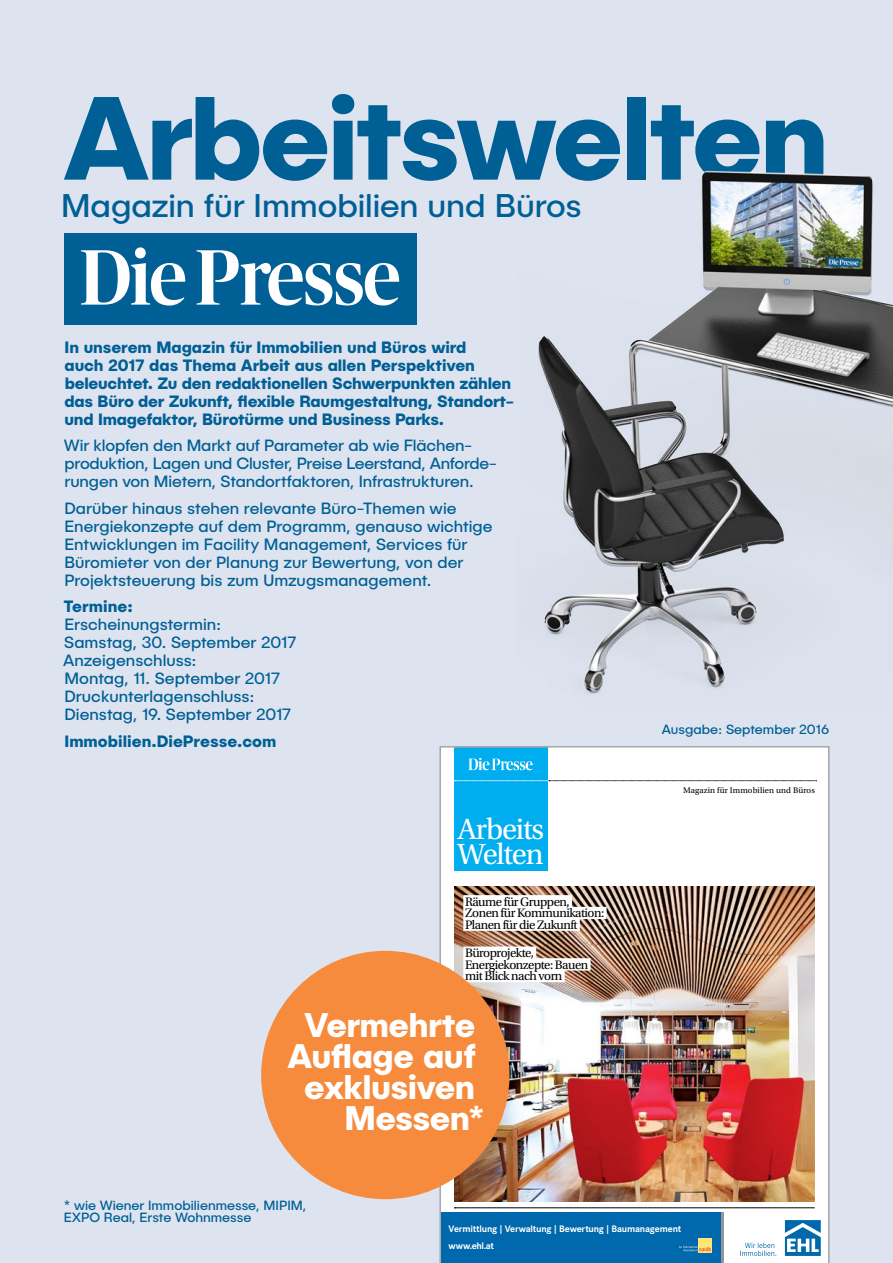
<style>
.page{position:relative;width:893px;height:1263px;background:#dee4ef}
.page>*{position:absolute;margin:0;border:0;box-sizing:border-box;transform-origin:0 0}
.t1{font:700 118.5px "Publica Sans";letter-spacing:-.035em;color:#005f95}
.t2{font:700 34.35px/31px "Publica Sans";letter-spacing:-.02em;color:#fff;text-align:right}
.t3{font:33.15px "Publica Sans";letter-spacing:-.005em;color:#005f95}
.t4{font:30.75px/25.2px "Utopia Std";letter-spacing:-.04em;color:#fff}
.t5{font:16.5px/18px "Publica Sans";color:#005f95}
.t6{font:700 16.5px/18px "Publica Sans";letter-spacing:-.01em;color:#005f95}
.t7{font:13.5px/12px "Publica Sans";color:#005f95}
.t8{font:12.9px/11.7px "Utopia Std";letter-spacing:-.04em;color:#000}
.t9{font:700 9.15px/17.4px "Corporate S";letter-spacing:-.02em;color:#fff}
.t10{font:8.55px "Utopia Std";letter-spacing:.01em;color:#000}
.s1{font-size:30.75px}
</style>
<div class="page">
<div style="left:64px;top:233px;width:352px;height:91px;background:#005f95"></div>
<svg style="left:81px;top:247px;width:104px;height:59px"></svg>
<svg style="left:197px;top:250px;width:202px;height:56px"></svg>
<img style="left:439px;top:746px;width:391px;height:517px">
<div style="left:261px;top:951px;width:248px;height:248px;background:#f68b3d;border-radius:50%"></div>
<img style="left:538px;top:171px;width:355px;height:523px">
<h1 class="t1" style="left:63px;top:60px;width:768px">Arbeitswelten</h1>
<h3 class="t3" style="left:61px;top:185px;width:522px">Magazin für Immobilien und Büros</h3>
<p class="t6" style="left:64px;top:337px;width:451px">In unserem Magazin für Immobilien und Büros wird<br>auch 2017 das Thema Arbeit aus allen Perspektiven beleuchtet. Zu den redaktionellen Schwerpunkten zählen das Büro der Zukunft, flexible Raumgestaltung, Standort&shy;und Imagefaktor, Bürotürme und Business Parks.</p>
<p class="t5" style="left:64px;top:436px;width:434px">Wir klopfen den Markt auf Parameter ab wie Flächen&shy;produktion, Lagen und Cluster, Preise Leerstand, Anforde&shy;rungen von Mietern, Standortfaktoren, Infrastrukturen.</p>
<p class="t5" style="left:64px;top:498px;width:430px">Darüber hinaus stehen relevante Büro-Themen wie Energiekonzepte auf dem Programm, genauso wichtige Entwicklungen im Facility Management, Services für Büromieter von der Planung zur Bewertung, von der Projektsteuerung bis zum Umzugsmanagement.</p>
<p class="t6" style="left:64px;top:597px;width:71px">Termine:</p>
<p class="t5" style="left:63px;top:615px;width:235px">Erscheinungstermin:<br>Samstag, 30. September 2017<br>Anzeigenschluss:<br>Montag, 11. September 2017<br>Druckunterlagenschluss:<br>Dienstag, 19. September 2017</p>
<p class="t6" style="left:65px;top:731px;width:213px">Immobilien.DiePresse.com</p>
<h3 class="t4" style="left:458px;top:817px;width:88px">Arbeits<br>Welten</h3>
<p class="t8" style="left:465px;top:896px;width:141px">Räume für Gruppen,<br>Zonen für Kommunikation:<br>Planen für die Zukunft</p>
<p class="t8" style="left:465px;top:947px;width:125px">Büroprojekte,<br>Energiekonzepte: Bauen mit Blick nach vorn</p>
<h2 class="t2" style="left:287px;top:1008px;width:199px">Vermehrte<br>Auflage auf exklusiven<br>Messen<span class="s1">*</span></h2>
<p class="t7" style="left:662px;top:723px;width:169px">Ausgabe: September 2016</p>
<p class="t10" style="left:683px;top:786px;width:133px">Magazin für Immobilien und Büros</p>
<p class="t7" style="left:64px;top:1199px;width:244px">* wie Wiener Immobilienmesse, MIPIM,<br>EXPO Real, Erste Wohnmesse</p>
<p class="t9" style="left:449px;top:1220px;width:234px">Vermittlung | Verwaltung | Bewertung | Baumanagement www.ehl.at</p>
</div>
